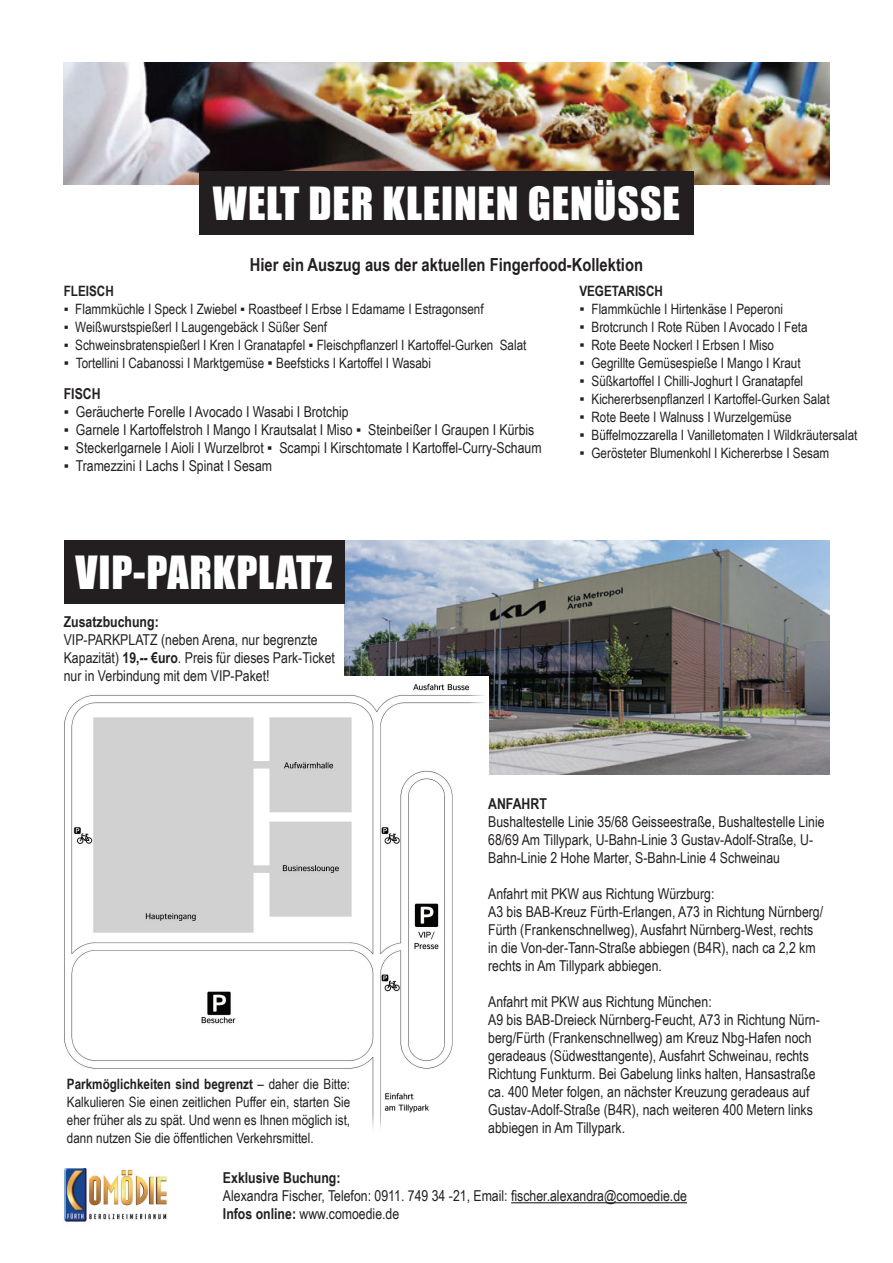
<style>
.page{position:relative;width:893px;height:1263px;background:#fff}
.page>*{position:absolute;margin:0;border:0;box-sizing:border-box;transform-origin:0 0}
.t1{font:42px "Impact";letter-spacing:.02em;color:#fff}
.t2{font:700 18px "Arial Narrow";color:#231f20}
.t3{font:15px/18px "Arial Narrow";color:#231f20}
.t4{font:700 15px "Arial Narrow";color:#231f20}
.t5{font:14.25px/18px "Arial Narrow";color:#231f20;text-align:justify}
.t6{font:700 14.25px "Arial Narrow";color:#231f20}
.s1{font-size:15px}
.s2{font-weight:700}
</style>
<div class="page">
<img style="left:344px;top:540px;width:485px;height:235px">
<img style="left:64px;top:676px;width:424px;height:453px">
<hr style="left:511px;top:1202px;width:176px;height:1px;background:#231f20">
<div style="left:64px;top:540px;width:280px;height:64px;background:#231f20"></div>
<img style="left:64px;top:1168px;width:103px;height:54px">
<img style="left:64px;top:63px;width:765px;height:121px">
<div style="left:199px;top:171px;width:495px;height:64px;background:#231f20"></div>
<h1 class="t1" style="left:213px;top:171px;width:469px">WELT DER KLEINEN GENÜSSE</h1>
<p class="t2" style="left:250px;top:251px;width:395px">Hier ein Auszug aus der aktuellen Fingerfood-Kollektion</p>
<p class="t6" style="left:64px;top:281px;width:51px">FLEISCH</p>
<p class="t5" style="left:64px;top:300px;width:421px">▪ Flammküchle I Speck I Zwiebel ▪ Roastbeef I Erbse I Edamame I Estragonsenf</p>
<p class="t5" style="left:64px;top:318px;width:265px">▪ Weißwurstspießerl I Laugengebäck I Süßer Senf</p>
<p class="t5" style="left:64px;top:336px;width:464px">▪ Schweinsbratenspießerl I Kren I Granatapfel ▪ Fleischpflanzerl I Kartoffel-Gurken Salat</p>
<p class="t5" style="left:64px;top:354px;width:369px"><span class="s1">▪</span> Tortellini I Cabanossi I Marktgemüse <span class="s1">▪</span> Beefsticks I Kartoffel I Wasabi</p>
<p class="t4" style="left:64px;top:382px;width:38px">FISCH</p>
<p class="t3" style="left:64px;top:402px;width:287px">▪ Geräucherte Forelle I Avocado I Wasabi I Brotchip</p>
<p class="t3" style="left:64px;top:420px;width:472px">▪ Garnele I Kartoffelstroh I Mango I Krautsalat I Miso ▪ Steinbeißer I Graupen I Kürbis</p>
<p class="t3" style="left:64px;top:438px;width:479px">▪ Steckerlgarnele I Aioli I Wurzelbrot ▪ Scampi I Kirschtomate I Kartoffel-Curry-Schaum</p>
<p class="t3" style="left:64px;top:456px;width:210px">▪ Tramezzini I Lachs I Spinat I Sesam</p>
<h1 class="t1" style="left:76px;top:539px;width:258px">VIP-PARKPLATZ</h1>
<p class="t4" style="left:64px;top:610px;width:96px">Zusatzbuchung:</p>
<p class="t3" style="left:64px;top:630px;width:273px">VIP-PARKPLATZ (neben Arena, nur begrenzte<br>Kapazität) <span class="s2">19,-- €uro</span>. Preis für dieses Park-Ticket nur in Verbindung mit dem VIP-Paket!</p>
<p class="t6" style="left:579px;top:281px;width:85px">VEGETARISCH</p>
<p class="t5" style="left:579px;top:300px;width:205px"><span class="s1">▪</span> Flammküchle I Hirtenkäse I Peperoni</p>
<p class="t5" style="left:579px;top:318px;width:230px"><span class="s1">▪</span> Brotcrunch I Rote Rüben I Avocado I Feta</p>
<p class="t5" style="left:579px;top:336px;width:196px"><span class="s1">▪</span> Rote Beete Nockerl I Erbsen I Miso</p>
<p class="t5" style="left:579px;top:354px;width:223px"><span class="s1">▪</span> Gegrillte Gemüsespieße I Mango I Kraut</p>
<p class="t5" style="left:579px;top:372px;width:225px"><span class="s1">▪</span> Süßkartoffel I Chilli-Joghurt I Granatapfel</p>
<p class="t5" style="left:579px;top:390px;width:252px"><span class="s1">▪</span> Kichererbsenpflanzerl I Kartoffel-Gurken Salat</p>
<p class="t5" style="left:579px;top:408px;width:214px"><span class="s1">▪</span> Rote Beete I Walnuss I Wurzelgemüse</p>
<p class="t5" style="left:579px;top:426px;width:280px"><span class="s1">▪</span> Büffelmozzarella I Vanilletomaten I Wildkräutersalat</p>
<p class="t5" style="left:579px;top:444px;width:251px"><span class="s1">▪</span> Gerösteter Blumenkohl I Kichererbse I Sesam</p>
<p class="t4" style="left:488px;top:793px;width:60px">ANFAHRT</p>
<p class="t3" style="left:488px;top:812px;width:338px">Bushaltestelle Linie 35/68 Geisseestraße, Bushaltestelle Linie<br>68/69 Am Tillypark, U-Bahn-Linie 3 Gustav-Adolf-Straße, U-<br>Bahn-Linie 2 Hohe Marter, S-Bahn-Linie 4 Schweinau</p>
<p class="t3" style="left:488px;top:884px;width:337px">Anfahrt mit PKW aus Richtung Würzburg:<br>A3 bis BAB-Kreuz Fürth-Erlangen, A73 in Richtung Nürnberg/ Fürth (Frankenschnellweg), Ausfahrt Nürnberg-West, rechts in die Von-der-Tann-Straße abbiegen (B4R), nach ca 2,2 km rechts in Am Tillypark abbiegen.</p>
<p class="t3" style="left:488px;top:992px;width:333px">Anfahrt mit PKW aus Richtung München:<br>A9 bis BAB-Dreieck Nürnberg-Feucht, A73 in Richtung Nürn&shy;berg/Fürth (Frankenschnellweg) am Kreuz Nbg-Hafen noch geradeaus (Südwesttangente), Ausfahrt Schweinau, rechts Richtung Funkturm. Bei Gabelung links halten, Hansastraße ca. 400 Meter folgen, an nächster Kreuzung geradeaus auf Gustav-Adolf-Straße (B4R), nach weiteren 400 Metern links abbiegen in Am Tillypark.</p>
<p class="t5" style="left:67px;top:1074px;width:285px"><span class="s2">Parkmöglichkeiten sind begrenzt</span> – daher die Bitte:<br>Kalkulieren Sie einen zeitlichen Puffer ein, starten Sie eher früher als zu spät. Und wenn es Ihnen möglich ist, dann nutzen Sie die öffentlichen Verkehrsmittel.</p>
<p class="t4" style="left:223px;top:1166px;width:119px">Exklusive Buchung:</p>
<p class="t3" style="left:223px;top:1186px;width:466px">Alexandra Fischer, Telefon: 0911. 749 34 -21, Email: fischer.alexandra@comoedie.de<br><span class="s2">Infos online:</span> www.comoedie.de</p>
</div>
